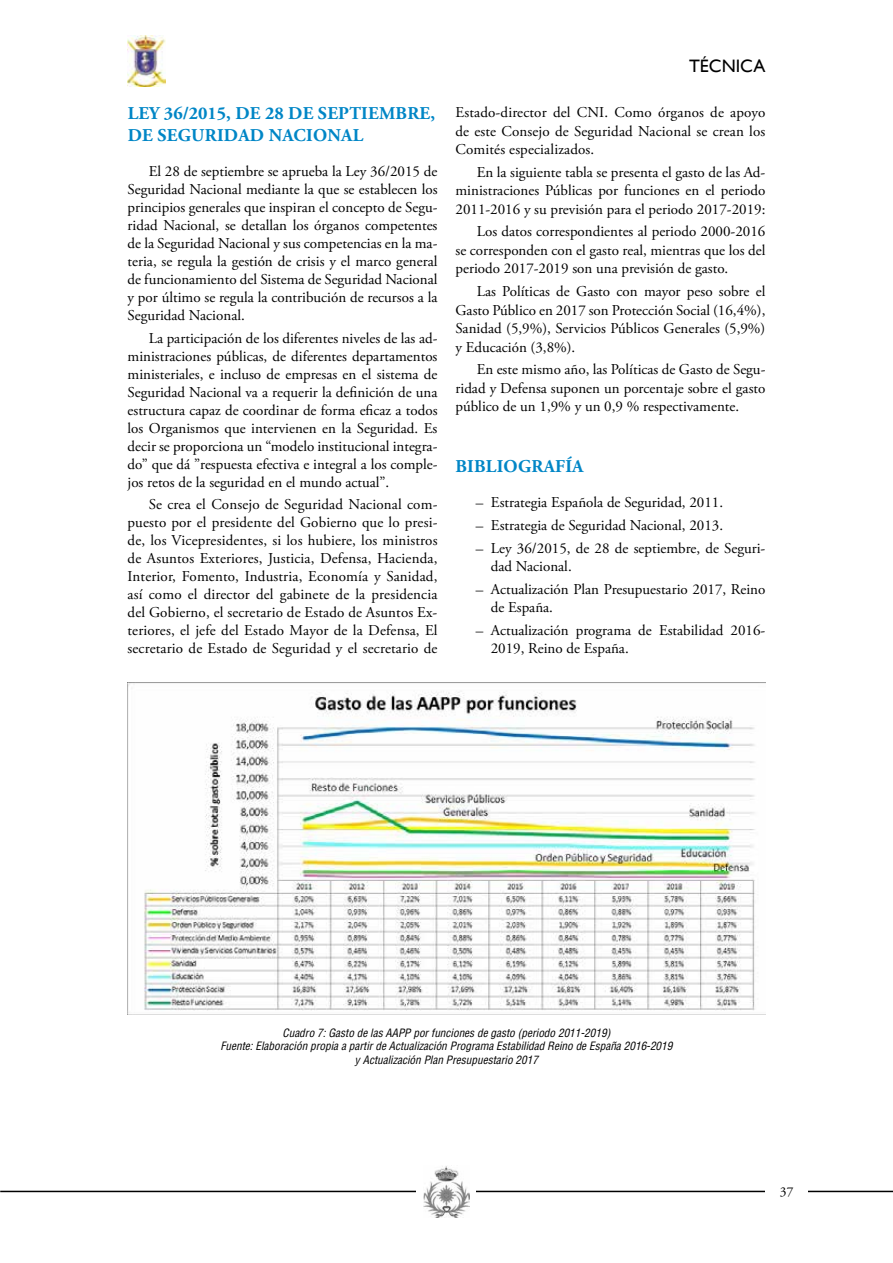
<style>
.page{position:relative;width:893px;height:1263px;background:#fff}
.page>*{position:absolute;margin:0;border:0;box-sizing:border-box;transform-origin:0 0}
.t1{font:700 18px "Adobe Garamond Pro";color:#0086c6}
.t2{font:18px "Gill Sans";color:#000}
.t3{font:15px/18px "Adobe Garamond Pro";color:#000;text-align:justify}
.t4{font:13.5px "Adobe Garamond Pro";color:#000}
.t5{font:italic condensed 11.25px/13.5px "Helvetica";color:#000;text-align:center}
.s1{font-family:"Garamond"}
</style>
<div class="page">
<img style="left:128px;top:36px;width:37px;height:51px">
<hr style="left:0;top:1191px;width:893px;height:1px;background:#000">
<div style="left:417px;top:1160px;width:59px;height:62px;background:#fff"></div>
<img style="left:423px;top:1166px;width:47px;height:51px">
<div style="left:765px;top:1170px;width:43px;height:43px;background:#fff"></div>
<img style="left:128px;top:683px;width:637px;height:332px">
<p class="t1" style="left:128px;top:103px;width:203px">LEY 36/2015, DE 28 DE SEPTIEMBRE</p>
<p class="t1" style="left:430px;top:103px;width:6px">,</p>
<p class="t1" style="left:128px;top:125px;width:53px">DE SEGURIDAD</p>
<p class="t1" style="left:269px;top:125px;width:27px">NACIONAL</p>
<p class="t3" style="left:128px;top:163px;width:311px;text-indent:21px">El 28 de septiembre se aprueba la Ley 36/2015 de Seguridad Nacional mediante la que se establecen los principios generales que inspiran el concepto de Segu&shy;ridad Nacional, se detallan los órganos competentes de la Seguridad Nacional y sus competencias en la ma&shy;teria, se regula la gestión de crisis y el marco general de funcionamiento del Sistema de Seguridad Nacional y por último se regula la contribución de recursos a la Seguridad Nacional.</p>
<p class="t3" style="left:128px;top:329px;width:312px;text-indent:21px">La participación de los diferentes niveles de las ad&shy;ministraciones públicas, de diferentes departamentos ministeriales, e incluso de empresas en el sistema de Seguridad Nacional va a requerir la definición de una estructura capaz de coordinar de forma eficaz a todos los Organismos que intervienen en la Seguridad. Es decir se proporciona un “modelo institucional integra&shy;do” que dá ”respuesta efectiva e integral a los comple&shy;jos retos de la seguridad en el mundo actual”.</p>
<p class="t3" style="left:128px;top:496px;width:311px;text-indent:21px">Se crea el Consejo de Seguridad Nacional com&shy;puesto por el presidente del Gobierno que lo presi&shy;de, los Vicepresidentes, si los hubiere, los ministros de Asuntos Exteriores, Justicia, Defensa, Hacienda, Interior, Fomento, Industria, Economía y Sanidad, así como el director del gabinete de la presidencia del Gobierno, el secretario de Estado de Asuntos Ex&shy;teriores, el jefe del Estado Mayor de la Defensa, El secretario de Estado de Seguridad y el secretario de</p>
<p class="t2" style="left:689px;top:55px;width:78px">TÉCNICA</p>
<p class="t3" style="left:455px;top:104px;width:311px;line-height:18.5px">Estado-director del CNI. Como órganos de apoyo de este Consejo de Seguridad Nacional se crean los Comités especializados.</p>
<p class="t3" style="left:455px;top:163px;width:311px;line-height:18.5px;text-indent:21px">En la siguiente tabla se presenta el gasto de las Ad&shy;ministraciones Públicas por funciones en el periodo 2011-2016 y su previsión para el periodo 2017-2019:</p>
<p class="t3" style="left:455px;top:223px;width:311px;line-height:18.5px;text-indent:21px">Los datos correspondientes al periodo 2000-2016 se corresponden con el gasto real, mientras que los del periodo 2017-2019 son una previsión de gasto.</p>
<p class="t3" style="left:455px;top:283px;width:311px;line-height:18.5px;text-indent:21px">Las Políticas de Gasto con mayor peso sobre el Gasto Público en 2017 son Protección Social (16,4%), Sanidad (5,9%), Servicios Públicos Generales (5,9%) y Educación (3,8%).</p>
<p class="t3" style="left:455px;top:361px;width:311px;line-height:18.5px;text-indent:21px">En este mismo año, las Políticas de Gasto de Segu&shy;ridad y Defensa suponen un porcentaje sobre el gasto público de un 1,9% y un 0,9 % respectivamente.</p>
<p class="t1" style="left:456px;top:455px;width:24px">BIBLIOGRAFÍA</p>
<p class="t3" style="left:476px;top:494px;width:249px"><span class="s1">–</span> Estrategia Española de Seguridad, 2011.</p>
<p class="t3" style="left:476px;top:517px;width:249px"><span class="s1">–</span> Estrategia de Seguridad Nacional, 2013.</p>
<p class="t3" style="left:491px;top:539px;width:276px;line-height:18.5px;text-indent:-15px"><span class="s1">–</span> Ley 36/2015, de 28 de septiembre, de Seguri&shy;dad Nacional.</p>
<p class="t3" style="left:491px;top:580px;width:276px;line-height:18.5px;text-indent:-15px"><span class="s1">–</span> Actualización Plan Presupuestario 2017, Reino de España.</p>
<p class="t3" style="left:491px;top:621px;width:276px;line-height:18.5px;text-indent:-15px"><span class="s1">–</span> Actualización programa de Estabilidad 2016-<br>2019, Reino de España.</p>
<p class="t5" style="left:220px;top:1026px;width:454px">Cuadro 7: Gasto de las AAPP por funciones de gasto (periodo 2011-2019)<br>Fuente: Elaboración propia a partir de Actualización Programa Estabilidad Reino de España 2016-2019 y Actualización Plan Presupuestario 2017</p>
<p class="t4" style="left:780px;top:1184px;width:15px">37</p>
</div>
